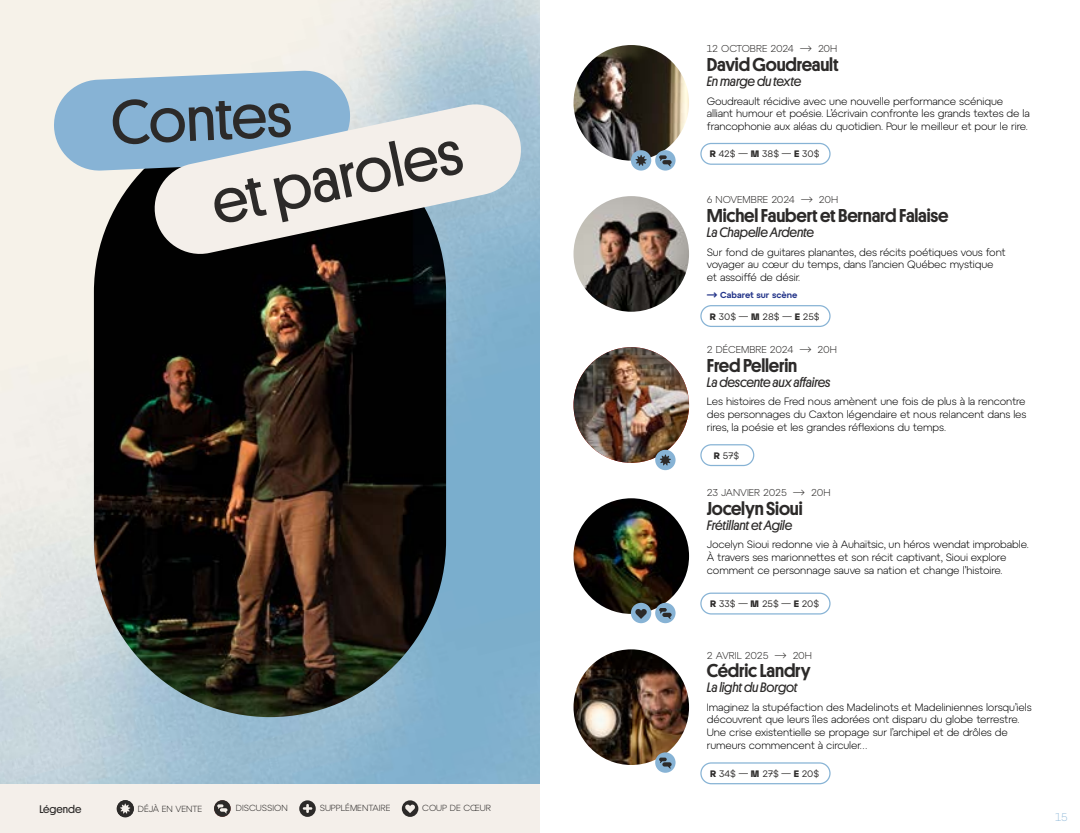
<style>
.page{position:relative;width:1080px;height:833px;background:#fff}
.page>*{position:absolute;margin:0;border:0;box-sizing:border-box;transform-origin:0 0}
.t1{font:62.38px "Platform";color:#2c2a29}
.t2{font:500 18.75px "Platform";letter-spacing:-.01em;color:#2c2a29}
.t3{font:italic 13.75px "Platform";letter-spacing:-.01em;color:#2c2a29}
.t4{font:100 11.25px "Atyp Text";color:#87b3d5}
.t5{font:11.12px "Platform";color:#2c2a29}
.t6{font:300 10.62px/12.8px "Atyp Text";letter-spacing:-.01em;color:#000}
.t7{font:300 10px "Atyp Text";color:#2c2a29}
.t8{font:300 10px "Atyp Text";letter-spacing:-.02em;color:#2c2a29}
.t9{font:9.38px "Atyp Text";letter-spacing:-.005em;color:#2c2a29}
.t10{font:300 8.88px "Atyp Text";color:#2c2a29}
.t11{font:600 8.75px "Atyp Text";color:#25368a}
.s1{font-family:"Atyp Display";font-weight:700}
</style>
<div class="page">
<img style="left:0;top:0;width:540px;height:784px">
<img style="left:94px;top:116px;width:352px;height:601px;border-radius:176px">
<svg style="left:53px;top:70px;width:298px;height:102px;background:#9cbed8"></svg>
<svg style="left:150px;top:100px;width:375px;height:158px;background:#b3bdc3"></svg>
<div style="left:0;top:784px;width:540px;height:48px;background:#f4efea"></div>
<svg style="left:214px;top:800px;width:17px;height:16px"></svg>
<svg style="left:217px;top:802px;width:11px;height:11px"></svg>
<svg style="left:299px;top:800px;width:17px;height:16px"></svg>
<svg style="left:302px;top:803px;width:11px;height:10px"></svg>
<div style="left:117px;top:800px;width:17px;height:17px;background:#2c2a29;border-radius:50%"></div>
<svg style="left:120px;top:803px;width:10px;height:11px"></svg>
<div style="left:402px;top:800px;width:16px;height:16px;background:#2c2a29;border-radius:50%"></div>
<svg style="left:405px;top:804px;width:10px;height:9px"></svg>
<img style="left:574px;top:45px;width:115px;height:116px;border-radius:58px">
<div style="left:700px;top:143px;width:131px;height:22px;border:1px solid #87b3d5;border-radius:10px"></div>
<div style="left:700px;top:305px;width:131px;height:22px;border:1px solid #87b3d5;border-radius:10px"></div>
<div style="left:700px;top:444px;width:54px;height:22px;border:1px solid #87b3d5;border-radius:10px"></div>
<div style="left:700px;top:592px;width:131px;height:22px;border:1px solid #87b3d5;border-radius:10px"></div>
<div style="left:700px;top:762px;width:131px;height:22px;border:1px solid #87b3d5;border-radius:10px"></div>
<div style="left:655px;top:150px;width:21px;height:20px;background:#87b3d5;border-radius:50%"></div>
<svg style="left:659px;top:155px;width:13px;height:11px"></svg>
<div style="left:631px;top:150px;width:20px;height:20px;background:#87b3d5;border-radius:50%"></div>
<svg style="left:635px;top:155px;width:12px;height:11px"></svg>
<img style="left:574px;top:196px;width:115px;height:116px;border-radius:58px">
<img style="left:574px;top:347px;width:115px;height:116px;border-radius:58px">
<img style="left:574px;top:498px;width:115px;height:116px;border-radius:58px">
<img style="left:574px;top:649px;width:115px;height:116px;border-radius:58px">
<div style="left:655px;top:450px;width:21px;height:20px;background:#87b3d5;border-radius:50%"></div>
<svg style="left:660px;top:454px;width:11px;height:11px"></svg>
<div style="left:655px;top:602px;width:21px;height:21px;background:#87b3d5;border-radius:50%"></div>
<svg style="left:659px;top:608px;width:13px;height:11px"></svg>
<div style="left:655px;top:752px;width:21px;height:20px;background:#87b3d5;border-radius:50%"></div>
<svg style="left:659px;top:757px;width:13px;height:11px"></svg>
<div style="left:631px;top:602px;width:20px;height:21px;background:#87b3d5;border-radius:50%"></div>
<svg style="left:635px;top:609px;width:12px;height:10px"></svg>
<h1 class="t1" style="left:109px;top:79px;width:182px;rotate:-3deg">Contes</h1>
<h1 class="t1" style="left:203px;top:160px;width:256px;rotate:-12deg">et paroles</h1>
<p class="t5" style="left:39px;top:801px;width:43px">Légende</p>
<p class="t10" style="left:138px;top:802px;width:66px">DÉJÀ EN VENTE</p>
<p class="t10" style="left:236px;top:801px;width:53px">DISCUSSION</p>
<p class="t10" style="left:320px;top:801px;width:72px">SUPPLÉMENTAIRE</p>
<p class="t10" style="left:422px;top:801px;width:70px">COUP DE CŒUR</p>
<p class="t7" style="left:707px;top:41px;width:132px">12 OCTOBRE 2024 ⟶ 20H</p>
<h2 class="t2" style="left:707px;top:51px;width:133px">David Goudreault</h2>
<p class="t3" style="left:707px;top:71px;width:96px">En marge du texte</p>
<p class="t6" style="left:707px;top:94px;width:325px">Goudreault récidive avec une nouvelle performance scénique alliant humour et poésie. L’écrivain confronte les grands textes de la francophonie aux aléas du quotidien. Pour le meilleur et pour le rire.</p>
<p class="t9" style="left:710px;top:147px;width:111px"><span class="s1">R</span> 42$ — <span class="s1">M</span> 38$ — <span class="s1">E</span> 30$</p>
<p class="t7" style="left:707px;top:192px;width:133px">6 NOVEMBRE 2024 ⟶ 20H</p>
<h2 class="t2" style="left:707px;top:202px;width:243px">Michel Faubert et Bernard Falaise</h2>
<p class="t3" style="left:707px;top:222px;width:109px">La Chapelle Ardente</p>
<p class="t6" style="left:707px;top:245px;width:300px">Sur fond de guitares planantes, des récits poétiques vous font voyager au cœur du temps, dans l’ancien Québec mystique et assoiffé de désir.</p>
<p class="t11" style="left:707px;top:288px;width:92px">⟶ Cabaret sur scène</p>
<p class="t9" style="left:710px;top:309px;width:111px"><span class="s1">R</span> 30$ — <span class="s1">M</span> 28$ — <span class="s1">E</span> 25$</p>
<p class="t7" style="left:707px;top:342px;width:132px">2 DÉCEMBRE 2024 ⟶ 20H</p>
<h2 class="t2" style="left:707px;top:352px;width:92px">Fred Pellerin</h2>
<p class="t3" style="left:707px;top:372px;width:125px">La descente aux affaires</p>
<p class="t6" style="left:707px;top:394px;width:321px;text-align:justify">Les histoires de Fred nous amènent une fois de plus à la rencontre des personnages du Caxton légendaire et nous relancent dans les rires, la poésie et les grandes réflexions du temps.</p>
<p class="t9" style="left:714px;top:448px;width:27px"><span class="s1">R</span> 57$</p>
<p class="t7" style="left:707px;top:485px;width:125px">23 JANVIER 2025 ⟶ 20H</p>
<h2 class="t2" style="left:707px;top:494px;width:97px">Jocelyn Sioui</h2>
<p class="t3" style="left:707px;top:515px;width:87px">Frétillant et Agile</p>
<p class="t6" style="left:707px;top:537px;width:323px">Jocelyn Sioui redonne vie à Auhaïtsic, un héros wendat improbable.<br>À travers ses marionnettes et son récit captivant, Sioui explore comment ce personnage sauve sa nation et change l’histoire.</p>
<p class="t9" style="left:710px;top:596px;width:111px"><span class="s1">R</span> 33$ — <span class="s1">M</span> 25$ — <span class="s1">E</span> 20$</p>
<p class="t8" style="left:707px;top:647px;width:107px">2 AVRIL 2025 ⟶ 20H</p>
<h2 class="t2" style="left:707px;top:657px;width:105px">Cédric Landry</h2>
<p class="t3" style="left:707px;top:677px;width:92px">La light du Borgot</p>
<p class="t6" style="left:707px;top:700px;width:326px">Imaginez la stupéfaction des Madelinots et Madeliniennes lorsqu’iels découvrent que leurs îles adorées ont disparu du globe terrestre.<br>Une crise existentielle se propage sur l’archipel et de drôles de rumeurs commencent à circuler…</p>
<p class="t9" style="left:710px;top:766px;width:111px"><span class="s1">R</span> 34$ — <span class="s1">M</span> 27$ — <span class="s1">E</span> 20$</p>
<p class="t4" style="left:1055px;top:809px;width:14px">15</p>
</div>
